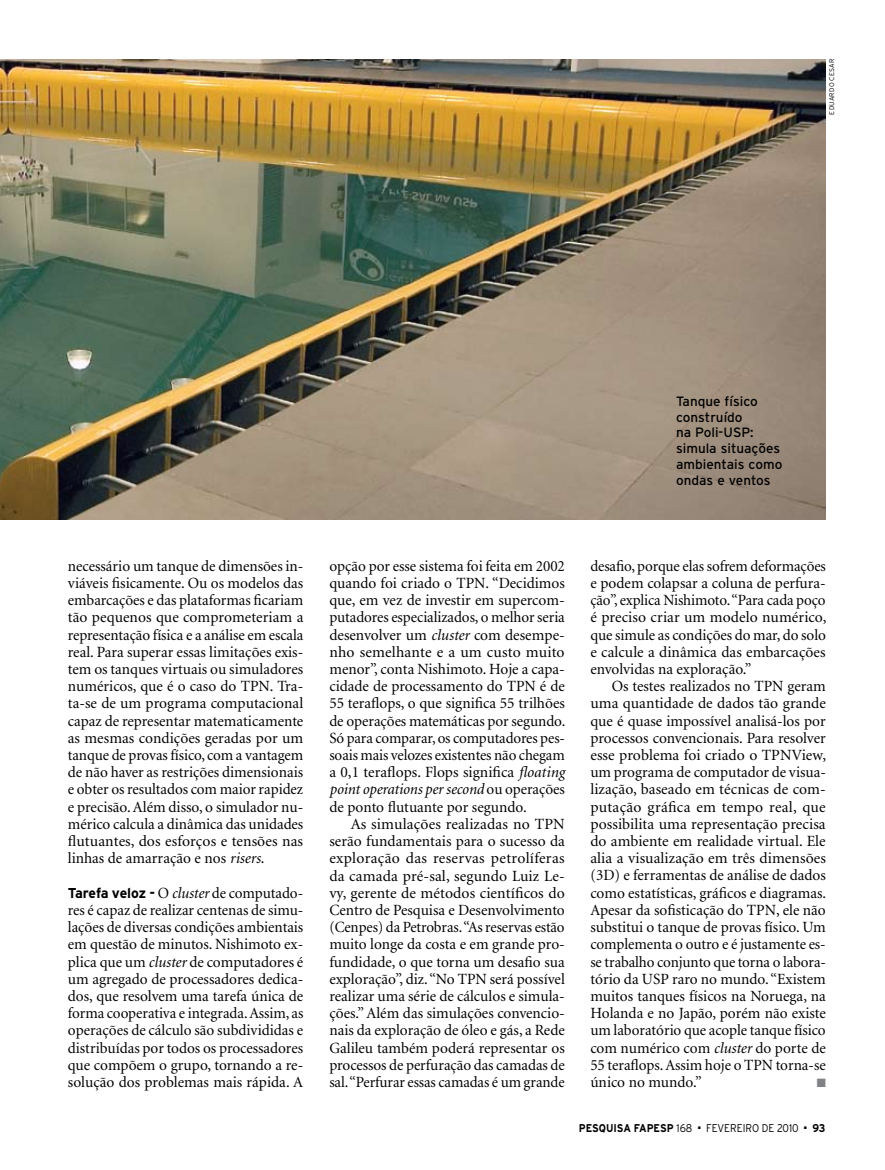
<style>
.page{position:relative;width:885px;height:1170px;background:#fff}
.page>*{position:absolute;margin:0;border:0;box-sizing:border-box;transform-origin:0 0}
.t1{font:15.6px/17.2px "Minion";color:#000;text-align:justify}
.t2{font:15.6px/17.2px "Minion";color:#000;text-align:justify;scale:.96 1}
.t3{font:13.5px/15.8px "Interstate";color:#000}
.t4{font:12px "Zapf Dingbats";color:#808285}
.t5{font:700 11.25px "Interstate";color:#000;scale:.9 1}
.t6{font:300 11.25px "Interstate";color:#000;scale:.9 1}
.t7{font:300 6.75px "Interstate";letter-spacing:.025em;color:#000}
.s1{font-style:italic}
.s2{font-family:"Interstate";font-weight:700;font-size:14.25px}
.s3{font-weight:300}
</style>
<div class="page">
<img style="left:0;top:60px;width:825px;height:459px">
<p class="t7" style="left:828px;top:115px;width:57px;rotate:-90deg">EDUARDO CESAR</p>
<p class="t3" style="left:676px;top:393px;width:108px">Tanque físico construído<br>na Poli-USP: simula situações ambientais como ondas e ventos</p>
<p class="t1" style="left:68px;top:557px;width:237px">necessário um tanque de dimensões in&shy;viáveis fisicamente. Ou os modelos das embarcações e das plataformas ficariam tão pequenos que comprometeriam a representação física e a análise em escala real. Para superar essas limitações exis&shy;tem os tanques virtuais ou simuladores numéricos, que é o caso do TPN. Tra&shy;ta-se de um programa computacional capaz de representar matematicamente as mesmas condições geradas por um tanque de provas físico, com a vantagem de não haver as restrições dimensionais e obter os resultados com maior rapidez e precisão. Além disso, o simulador nu&shy;mérico calcula a dinâmica das unidades flutuantes, dos esforços e tensões nas linhas de amarração e nos <span class="s1">risers</span>.</p>
<p class="t1" style="left:68px;top:884px;width:237px"><span class="s2">Tarefa veloz -</span> O <span class="s1">cluster</span> de computado&shy;res é capaz de realizar centenas de simu&shy;lações de diversas condições ambientais em questão de minutos. Nishimoto ex&shy;plica que um <span class="s1">cluster</span> de computadores é um agregado de processadores dedica&shy;dos, que resolvem uma tarefa única de forma cooperativa e integrada. Assim, as operações de cálculo são subdivididas e distribuídas por todos os processadores que compõem o grupo, tornando a re&shy;solução dos problemas mais rápida. A</p>
<p class="t1" style="left:329px;top:557px;width:237px">opção por esse sistema foi feita em 2002 quando foi criado o TPN. “Decidimos que, em vez de investir em supercom&shy;putadores especializados, o melhor seria desenvolver um <span class="s1">cluster</span> com desempe&shy;nho semelhante e a um custo muito menor”, conta Nishimoto. Hoje a capa&shy;cidade de processamento do TPN é de 55 teraflops, o que significa 55 trilhões de operações matemáticas por segundo.<br>Só para comparar, os computadores pes&shy;soais mais velozes existentes não chegam a 0,1 teraflops. Flops significa <span class="s1">floating point operations per second</span> ou operações de ponto flutuante por segundo.</p>
<p class="t1" style="left:329px;top:815px;width:237px;text-indent:21px">As simulações realizadas no TPN serão fundamentais para o sucesso da exploração das reservas petrolíferas da camada pré-sal, segundo Luiz Le&shy;vy, gerente de métodos científicos do Centro de Pesquisa e Desenvolvimento (Cenpes) da Petrobras. “As reservas estão muito longe da costa e em grande pro&shy;fundidade, o que torna um desafio sua exploração”, diz. “No TPN será possível realizar uma série de cálculos e simula&shy;ções.” Além das simulações convencio&shy;nais da exploração de óleo e gás, a Rede Galileu também poderá representar os processos de perfuração das camadas de sal. “Perfurar essas camadas é um grande</p>
<p class="t2" style="left:590px;top:557px;width:247px">desafio, porque elas sofrem deformações e podem colapsar a coluna de perfura&shy;ção”, explica Nishimoto. “Para cada poço é preciso criar um modelo numérico, que simule as condições do mar, do solo e calcule a dinâmica das embarcações envolvidas na exploração.”</p>
<p class="t1" style="left:590px;top:678px;width:237px;text-align:left;text-indent:21px">Os testes realizados no TPN geram uma quantidade de dados tão grande que é quase impossível analisá-los por processos convencionais. Para resolver esse problema foi criado o TPNView, um programa de computador de visua&shy;lização, baseado em técnicas de com&shy;putação gráfica em tempo real, que possibilita uma representação precisa do ambiente em realidade virtual. Ele alia a visualização em três dimensões (3D) e ferramentas de análise de dados como estatísticas, gráficos e diagramas.<br>Apesar da sofisticação do TPN, ele não substitui o tanque de provas físico. Um complementa o outro e é justamente es&shy;se trabalho conjunto que torna o labora&shy;tório da USP raro no mundo. “Existem muitos tanques físicos na Noruega, na Holanda e no Japão, porém não existe um laboratório que acople tanque físico com numérico com <span class="s1">cluster</span> do porte de 55 teraflops. Assim hoje o TPN torna-se único no mundo.”</p>
<p class="t4" style="left:816px;top:1077px;width:11px">■</p>
<p class="t5" style="left:578px;top:1121px;width:128px">PESQUISA FAPESP <span class="s3">168</span></p>
<p class="t6" style="left:698px;top:1121px;width:113px">■ FEVEREIRO DE 2010</p>
<p class="t5" style="left:804px;top:1121px;width:25px">■ 93</p>
</div>
